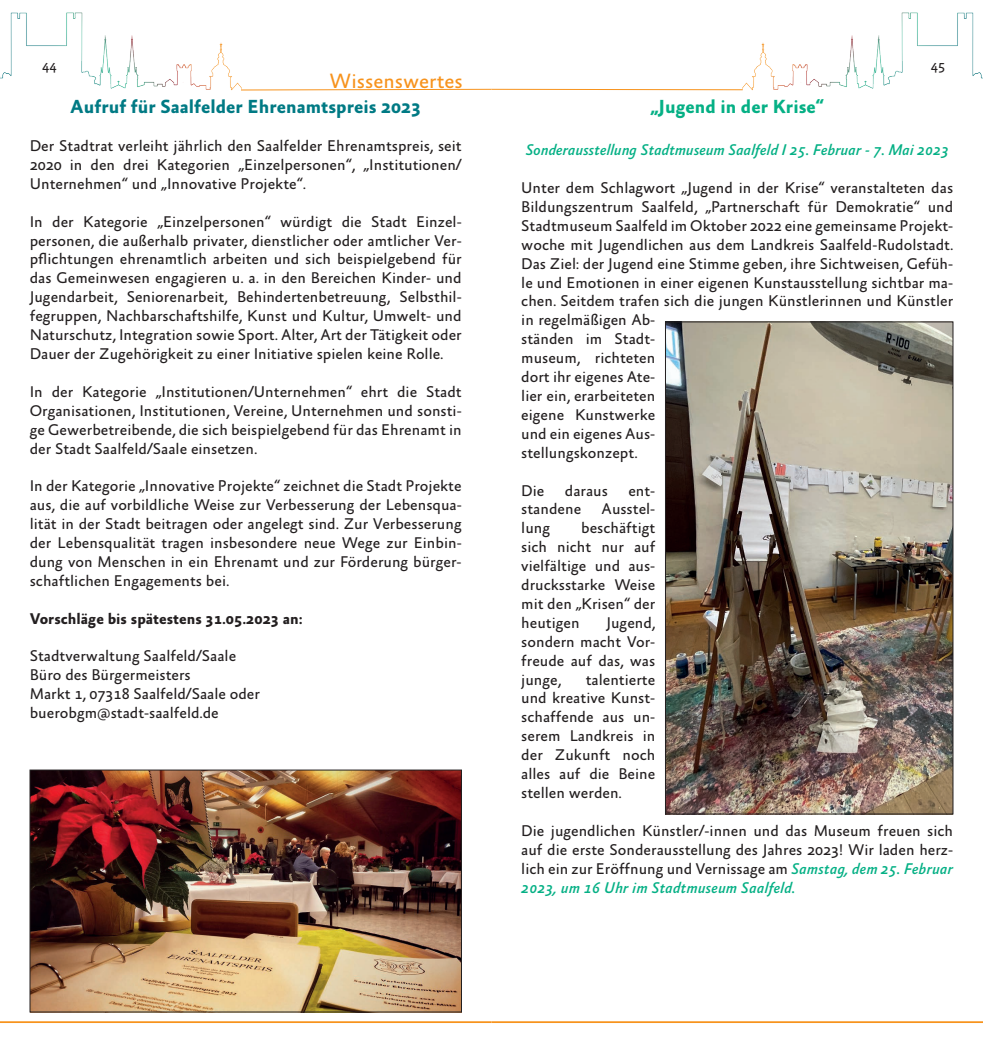
<style>
.page{position:relative;width:983px;height:1042px;background:#fff}
.page>*{position:absolute;margin:0;border:0;box-sizing:border-box;transform-origin:0 0}
.t1{font:21px "Absara Sans OT";color:#f7931d}
.t2{font:700 19.25px "Absara Sans OT";color:#007a84}
.t3{font:700 19.25px "Absara Sans OT";color:#05b085}
.t4{font:15.75px/18.9px "Absara Sans OT";color:#231f20;text-align:justify}
.t5{font:italic 500 15.75px "Absara Sans OT";letter-spacing:-.01em;color:#05b085}
.t6{font:700 15.75px "Absara Sans OT";color:#231f20}
.t7{font:14px "Absara Sans OT";color:#231f20}
.s1{font-weight:500;font-style:italic;color:#05b085}
</style>
<div class="page">
<hr style="left:491px;top:1021px;width:491px;height:2px;background:#f7931d">
<img style="left:742px;top:12px;width:240px;height:79px">
<hr style="left:491px;top:89px;width:251px;height:1px;background:#f7931d">
<hr style="left:0;top:1021px;width:491px;height:2px;background:#f7931d">
<svg style="left:241px;top:88px;width:251px;height:3px"></svg>
<img style="left:0;top:12px;width:241px;height:79px">
<img style="left:667px;top:324px;width:283px;height:488px">
<div style="left:665px;top:322px;width:287px;height:492px;border:1px solid #231f20"></div>
<img style="left:32px;top:772px;width:427px;height:238px">
<div style="left:30px;top:770px;width:431px;height:242px;border:1px solid #231f20"></div>
<p class="t7" style="left:42px;top:58px;width:16px">44</p>
<p class="t7" style="left:930px;top:58px;width:16px">45</p>
<h1 class="t1" style="left:329px;top:71px;width:135px">Wissenswertes</h1>
<p class="t3" style="left:650px;top:97px;width:175px">„Jugend in der Krise“</p>
<p class="t5" style="left:525px;top:142px;width:425px">Sonderausstellung Stadtmuseum Saalfeld I 25. Februar - 7. Mai 2023</p>
<p class="t4" style="left:521px;top:179px;width:433px;text-align:left">Unter dem Schlagwort „Jugend in der Krise“ veranstalteten das Bildungszentrum Saalfeld, „Partnerschaft für Demokratie“ und Stadtmuseum Saalfeld im Oktober 2022 eine gemeinsame Projekt&shy;woche mit Jugendlichen aus dem Landkreis Saalfeld-Rudolstadt.<br>Das Ziel: der Jugend eine Stimme geben, ihre Sichtweisen, Gefüh&shy;le und Emotionen in einer eigenen Kunstausstellung sichtbar ma&shy;chen. Seitdem trafen sich die jungen Künstlerinnen und Künstler in regelmäßigen Ab-<br>ständen im Stadt-<br>museum, richteten<br>dort ihr eigenes Ate-<br>lier ein, erarbeiteten<br>eigene Kunstwerke<br>und ein eigenes Aus-<br>stellungskonzept.</p>
<p class="t4" style="left:521px;top:482px;width:25px">Die</p>
<p class="t4" style="left:564px;top:482px;width:45px">daraus</p>
<p class="t4" style="left:628px;top:482px;width:28px">ent-</p>
<p class="t4" style="left:521px;top:501px;width:61px">standene</p>
<p class="t4" style="left:601px;top:501px;width:55px">Ausstel-</p>
<p class="t4" style="left:521px;top:520px;width:30px">lung</p>
<p class="t2" style="left:70px;top:97px;width:352px">Aufruf für Saalfelder Ehrenamtspreis 2023</p>
<p class="t4" style="left:30px;top:137px;width:433px">Der Stadtrat verleiht jährlich den Saalfelder Ehrenamtspreis, seit 2020 in den drei Kategorien „Einzelpersonen“, „Institutionen/ Unternehmen“ und „Innovative Projekte“.</p>
<p class="t4" style="left:30px;top:213px;width:433px">In der Kategorie „Einzelpersonen“ würdigt die Stadt Einzel&shy;personen, die außerhalb privater, dienstlicher oder amtlicher Ver&shy;pflichtungen ehrenamtlich arbeiten und sich beispielgebend für das Gemeinwesen engagieren u. a. in den Bereichen Kinder- und Jugendarbeit, Seniorenarbeit, Behindertenbetreuung, Selbsthil&shy;fegruppen, Nachbarschaftshilfe, Kunst und Kultur, Umwelt- und Naturschutz, Integration sowie Sport. Alter, Art der Tätigkeit oder Dauer der Zugehörigkeit zu einer Initiative spielen keine Rolle.</p>
<p class="t4" style="left:30px;top:383px;width:433px">In der Kategorie „Institutionen/Unternehmen“ ehrt die Stadt Organisationen, Institutionen, Vereine, Unternehmen und sonsti&shy;ge Gewerbetreibende, die sich beispielgebend für das Ehrenamt in der Stadt Saalfeld/Saale einsetzen.</p>
<p class="t4" style="left:30px;top:478px;width:433px">In der Kategorie „Innovative Projekte“ zeichnet die Stadt Projekte aus, die auf vorbildliche Weise zur Verbesserung der Lebensqua&shy;lität in der Stadt beitragen oder angelegt sind. Zur Verbesserung der Lebensqualität tragen insbesondere neue Wege zur Einbin&shy;dung von Menschen in ein Ehrenamt und zur Förderung bürger&shy;schaftlichen Engagements bei.</p>
<p class="t6" style="left:30px;top:610px;width:274px">Vorschläge bis spätestens 31.05.2023 an:</p>
<p class="t4" style="left:30px;top:648px;width:232px;text-align:left">Stadtverwaltung Saalfeld/Saale<br>Büro des Bürgermeisters<br>Markt 1, 07318 Saalfeld/Saale oder buerobgm@stadt-saalfeld.de</p>
<p class="t4" style="left:521px;top:520px;width:135px;text-indent:60px">beschäftigt sich nicht nur auf vielfältige und aus&shy;drucksstarke Weise mit den „Krisen“ der heutigen</p>
<p class="t4" style="left:521px;top:614px;width:135px;text-indent:85px">Jugend, sondern macht Vor&shy;freude auf das, was junge,</p>
<p class="t4" style="left:521px;top:671px;width:135px;text-indent:64px">talentierte und kreative Kunst&shy;schaffende aus un&shy;serem Landkreis in der Zukunft noch alles auf die Beine stellen werden.</p>
<p class="t4" style="left:521px;top:822px;width:433px">Die jugendlichen Künstler/-innen und das Museum freuen sich auf die erste Sonderausstellung des Jahres 2023! Wir laden herz&shy;lich ein zur Eröffnung und Vernissage am <span class="s1">Samstag, dem 25. Februar 2023, um 16 Uhr im Stadtmuseum Saalfeld.</span></p>
</div>
